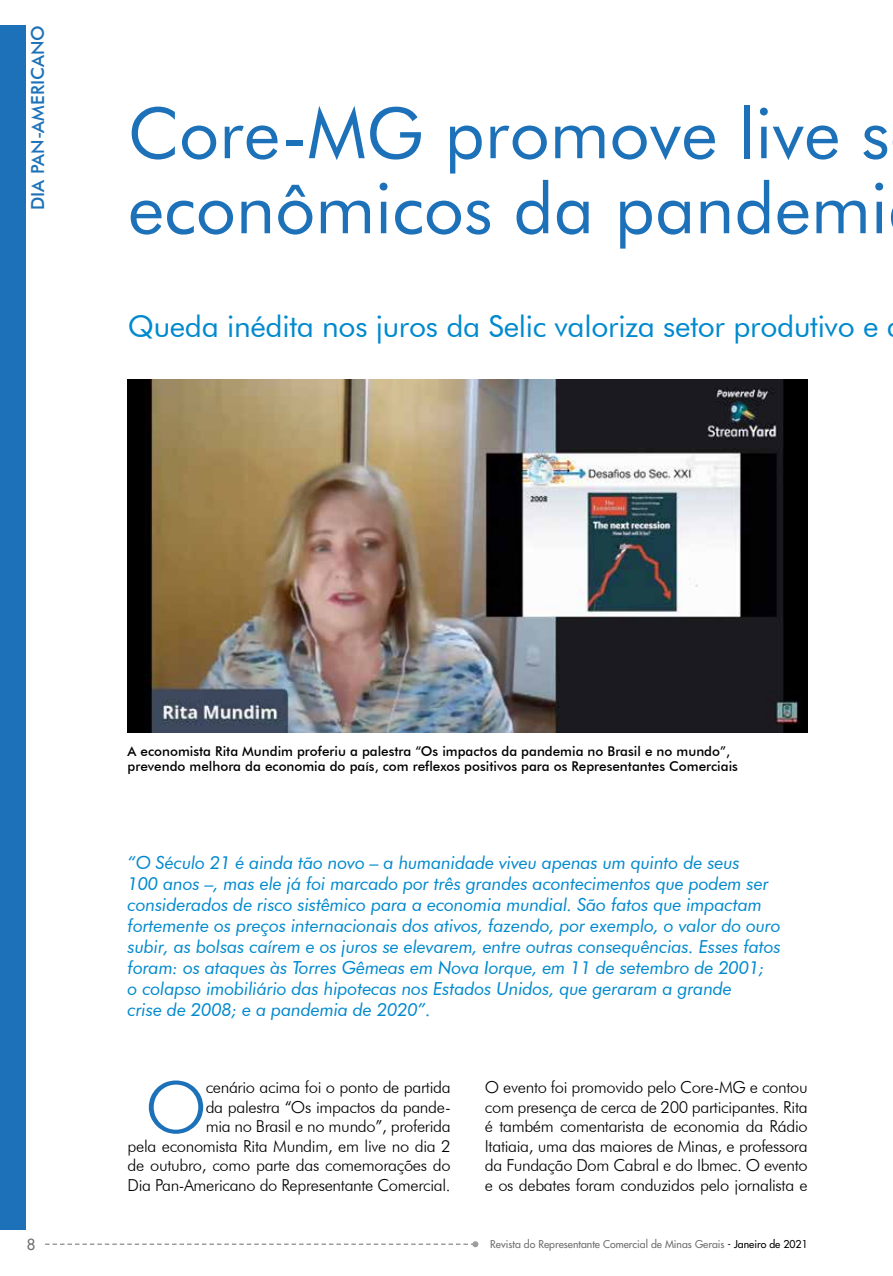
<style>
.page{position:relative;width:893px;height:1276px;background:#fff}
.page>*{position:absolute;margin:0;border:0;box-sizing:border-box;transform-origin:0 0}
.t1{font:300 71.1px "Futura BT";color:#1d71b8}
.t2{font:70.5px/75px "Futura BT";color:#1d71b8}
.t3{font:30px "Futura BT";letter-spacing:-.01em;color:#0089ce}
.t4{font:italic 18px/21px "Futura BT";letter-spacing:-.01em;color:#0089ce}
.t5{font:500 18px "Futura BT";color:#1d71b8}
.t6{font:300 16.5px/19.5px "Futura BT";letter-spacing:-.02em;color:#000;text-align:right}
.t7{font:15px "Futura LT";color:#706f6f}
.t8{font:500 13.5px/15px "Futura BT";color:#000}
.t9{font:10.5px "Futura LT";color:#706f6f}
.s1{color:#000}
</style>
<div class="page">
<svg style="left:45px;top:1241px;width:433px;height:6px"></svg>
<div style="left:0;top:26px;width:26px;height:1204px;background:#1d71b8"></div>
<img style="left:128px;top:380px;width:680px;height:353px">
<p class="t5" style="left:27px;top:210px;width:186px;rotate:-90deg">DIA PAN-AMERICANO</p>
<h2 class="t2" style="left:128px;top:95px;width:763px">Core-MG promove live s econômicos da pandemi</h2>
<h3 class="t3" style="left:128px;top:308px;width:752px">Queda inédita nos juros da Selic valoriza setor produtivo e</h3>
<p class="t8" style="left:128px;top:744px;width:612px">A economista Rita Mundim proferiu a palestra “Os impactos da pandemia no Brasil e no mundo”, prevendo melhora da economia do país, com reflexos positivos para os Representantes Comerciais</p>
<p class="t4" style="left:128px;top:851px;width:655px">“O Século 21 é ainda tão novo – a humanidade viveu apenas um quinto de seus<br>100 anos –, mas ele já foi marcado por três grandes acontecimentos que podem ser considerados de risco sistêmico para a economia mundial. São fatos que impactam fortemente os preços internacionais dos ativos, fazendo, por exemplo, o valor do ouro subir, as bolsas caírem e os juros se elevarem, entre outras consequências. Esses fatos foram: os ataques às Torres Gêmeas em Nova Iorque, em 11 de setembro de 2001;<br>o colapso imobiliário das hipotecas nos Estados Unidos, que geraram a grande<br>crise de 2008; e a pandemia de 2020”.</p>
<h1 class="t1" style="left:145px;top:1064px;width:64px">O</h1>
<p class="t6" style="left:128px;top:1077px;width:325px">cenário acima foi o ponto de partida<br>da palestra “Os impactos da pande-<br>mia no Brasil e no mundo”, proferida<br>pela economista Rita Mundim, em live no dia 2 de outubro, como parte das comemorações do Dia Pan-Americano do Representante Comercial.</p>
<p class="t6" style="left:485px;top:1077px;width:324px;text-align:justify">O evento foi promovido pelo Core-MG e contou com presença de cerca de 200 participantes. Rita é também comentarista de economia da Rádio Itatiaia, uma das maiores de Minas, e professora da Fundação Dom Cabral e do Ibmec. O evento e os debates foram conduzidos pelo jornalista e</p>
<p class="t7" style="left:27px;top:1234px;width:10px">8</p>
<p class="t9" style="left:490px;top:1237px;width:319px">Revista do Representante Comercial de Minas Gerais <span class="s1">- Janeiro de 2021</span></p>
</div>
